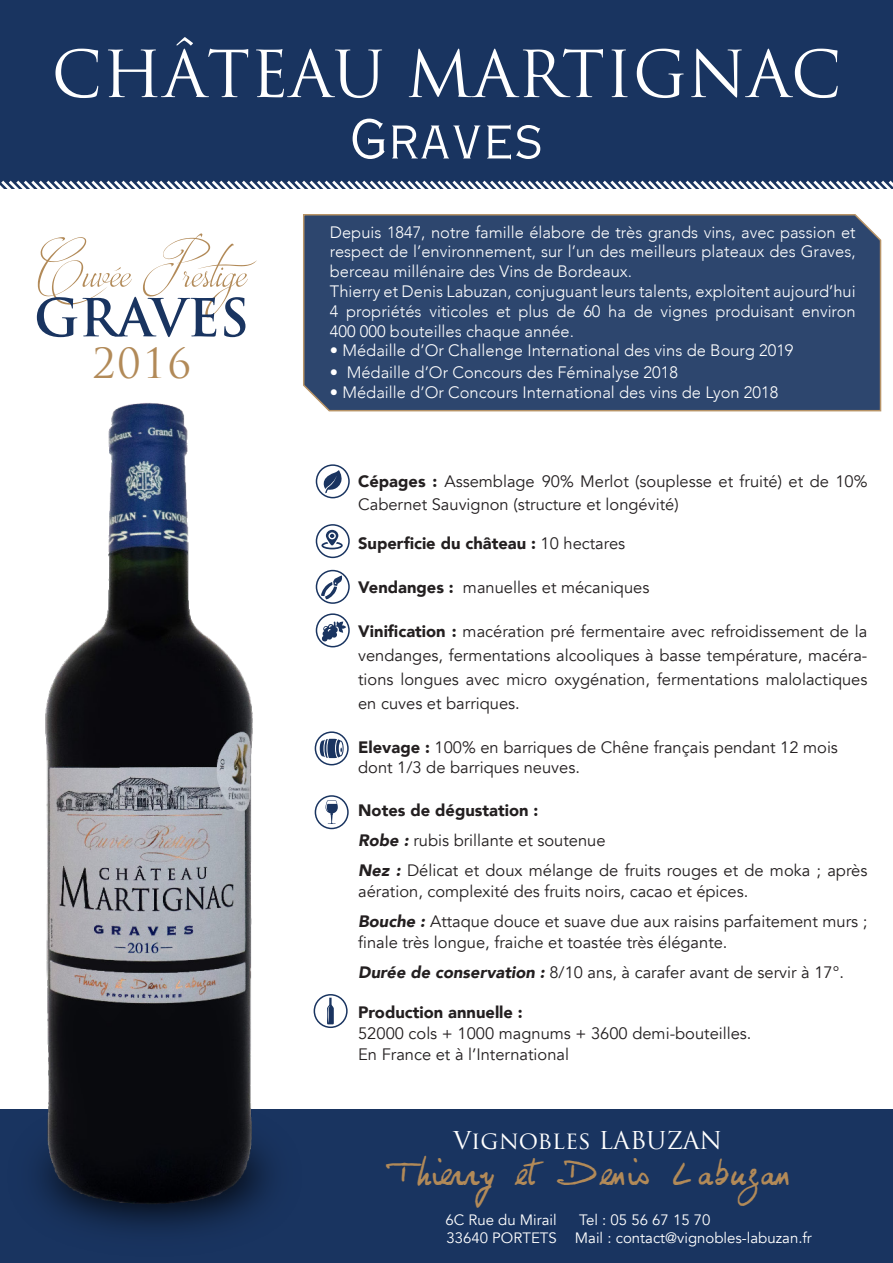
<style>
.page{position:relative;width:893px;height:1263px;background:#fff}
.page>*{position:absolute;margin:0;border:0;box-sizing:border-box;transform-origin:0 0}
.t1{font:67.5px "Brotherhood Script";color:#b28a58}
.t2{font:63px "Trajan Pro";color:#fff}
.t3{font:54px "Copperplate Gothic Std 29 AB";letter-spacing:.03em;color:#fff}
.t4{font:700 51px "Trajan Pro";color:#193460}
.t5{font:40.5px "Trajan Pro";color:#b28a58}
.t6{font:37.5px "Georges";letter-spacing:.03em;color:#b28a58}
.t7{font:24px "Trajan Pro";color:#fff}
.t8{font:16.5px/24px "Avenir";color:#231f20}
.t9{font:300 16.5px/19.8px "Avenir";color:#fff;text-align:justify}
.t10{font:900 16.5px "Avenir";color:#231f20}
.t11{font:15px "Avenir";color:#fff}
.s1{font-weight:900}
.s2{font-weight:400}
.s3{font-weight:900;font-style:italic}
</style>
<div class="page">
<div style="left:303px;top:214px;width:579px;height:198px;background:#2d466e"></div>
<div style="left:0;top:0;width:893px;height:188px;background:#193460"></div>
<div style="left:0;top:1110px;width:893px;height:153px;background:#193460"></div>
<img style="left:0;top:403px;width:303px;height:828px">
<svg style="left:0;top:180px;width:893px;height:9px"></svg>
<svg style="left:321px;top:621px;width:25px;height:21px"></svg>
<div style="left:316px;top:613px;width:34px;height:34px;border:2px solid #193460;border-radius:50%"></div>
<svg style="left:326px;top:800px;width:12px;height:24px"></svg>
<div style="left:315px;top:795px;width:34px;height:34px;border:2px solid #193460;border-radius:50%"></div>
<svg style="left:327px;top:998px;width:7px;height:26px"></svg>
<div style="left:314px;top:994px;width:34px;height:34px;border:2px solid #193460;border-radius:50%"></div>
<svg style="left:320px;top:739px;width:24px;height:19px"></svg>
<div style="left:315px;top:731px;width:34px;height:34px;border:2px solid #193460;border-radius:50%"></div>
<svg style="left:320px;top:575px;width:23px;height:25px"></svg>
<div style="left:316px;top:570px;width:34px;height:34px;border:2px solid #193460;border-radius:50%"></div>
<svg style="left:321px;top:530px;width:22px;height:19px"></svg>
<div style="left:316px;top:524px;width:34px;height:34px;border:2px solid #193460;border-radius:50%"></div>
<svg style="left:324px;top:470px;width:18px;height:23px"></svg>
<div style="left:316px;top:464px;width:34px;height:34px;border:2px solid #193460;border-radius:50%"></div>
<p class="t2" style="left:51px;top:34px;width:792px">CHÂTEAU MARTIGNAC</p>
<p class="t3" style="left:351px;top:107px;width:193px">Graves</p>
<p class="t1" style="left:38px;top:225px;width:233px">Cuvée Prestige</p>
<p class="t4" style="left:34px;top:286px;width:217px">GRAVES</p>
<p class="t5" style="left:92px;top:338px;width:100px">2016</p>
<p class="t9" style="left:330px;top:222px;width:527px">Depuis 1847, notre famille élabore de très grands vins, avec passion et respect de l’environnement, sur l’un des meilleurs plateaux des Graves, berceau millénaire des Vins de Bordeaux.</p>
<p class="t9" style="left:330px;top:281px;width:527px">Thierry et Denis Labuzan, conjuguant leurs talents, exploitent aujourd’hui 4 propriétés viticoles et plus de 60 ha de vignes produisant environ 400 000 bouteilles chaque année.</p>
<p class="t9" style="left:330px;top:341px;width:465px">• Médaille d’Or Challenge International des vins de Bourg 2019</p>
<p class="t9" style="left:330px;top:362px;width:350px">• Médaille d’Or Concours des Féminalyse 2018</p>
<p class="t9" style="left:330px;top:382px;width:450px">• Médaille d’Or Concours International des vins de Lyon 2018</p>
<p class="t8" style="left:358px;top:471px;width:511px;line-height:22.5px"><span class="s1">Cépages :</span> Assemblage 90% Merlot (souplesse et fruité) et de 10%<br>Cabernet Sauvignon (structure et longévité)</p>
<p class="t10" style="left:358px;top:529px;width:269px">Superficie du château : <span class="s2">10 hectares</span></p>
<p class="t8" style="left:358px;top:576px;width:293px"><span class="s1">Vendanges :</span> manuelles et mécaniques</p>
<p class="t8" style="left:358px;top:620px;width:511px;text-align:justify"><span class="s1">Vinification :</span> macération pré fermentaire avec refroidissement de la vendanges, fermentations alcooliques à basse température, macéra&shy;tions longues avec micro oxygénation, fermentations malolactiques en cuves et barriques.</p>
<p class="t8" style="left:358px;top:735px;width:481px"><span class="s1">Elevage :</span> 100% en barriques de Chêne français pendant 12 mois</p>
<p class="t8" style="left:358px;top:755px;width:223px">dont 1/3 de barriques neuves.</p>
<p class="t10" style="left:358px;top:796px;width:182px">Notes de dégustation :</p>
<p class="t8" style="left:358px;top:829px;width:249px"><span class="s3">Robe :</span> rubis brillante et soutenue</p>
<p class="t8" style="left:358px;top:860px;width:511px;line-height:21px"><span class="s3">Nez :</span> Délicat et doux mélange de fruits rouges et de moka ; après aération, complexité des fruits noirs, cacao et épices.</p>
<p class="t8" style="left:358px;top:911px;width:511px;line-height:21px"><span class="s3">Bouche :</span> Attaque douce et suave due aux raisins parfaitement murs ; finale très longue, fraiche et toastée très élégante.</p>
<p class="t8" style="left:358px;top:961px;width:487px"><span class="s3">Durée de conservation :</span> 8/10 ans, à carafer avant de servir à 17°.</p>
<p class="t10" style="left:358px;top:998px;width:166px">Production annuelle :</p>
<p class="t8" style="left:358px;top:1022px;width:395px">52000 cols + 1000 magnums + 3600 demi-bouteilles.</p>
<p class="t8" style="left:358px;top:1043px;width:212px">En France et à l’International</p>
<p class="t7" style="left:453px;top:1125px;width:270px">Vignobles LABUZAN</p>
<p class="t6" style="left:386px;top:1150px;width:405px">Thierry et Denis Labuzan</p>
<p class="t11" style="left:445px;top:1210px;width:113px">6C Rue du Mirail</p>
<p class="t11" style="left:446px;top:1228px;width:112px">33640 PORTETS</p>
<p class="t11" style="left:579px;top:1210px;width:133px">Tel : 05 56 67 15 70</p>
<p class="t11" style="left:575px;top:1228px;width:238px">Mail : contact@vignobles-labuzan.fr</p>
</div>
